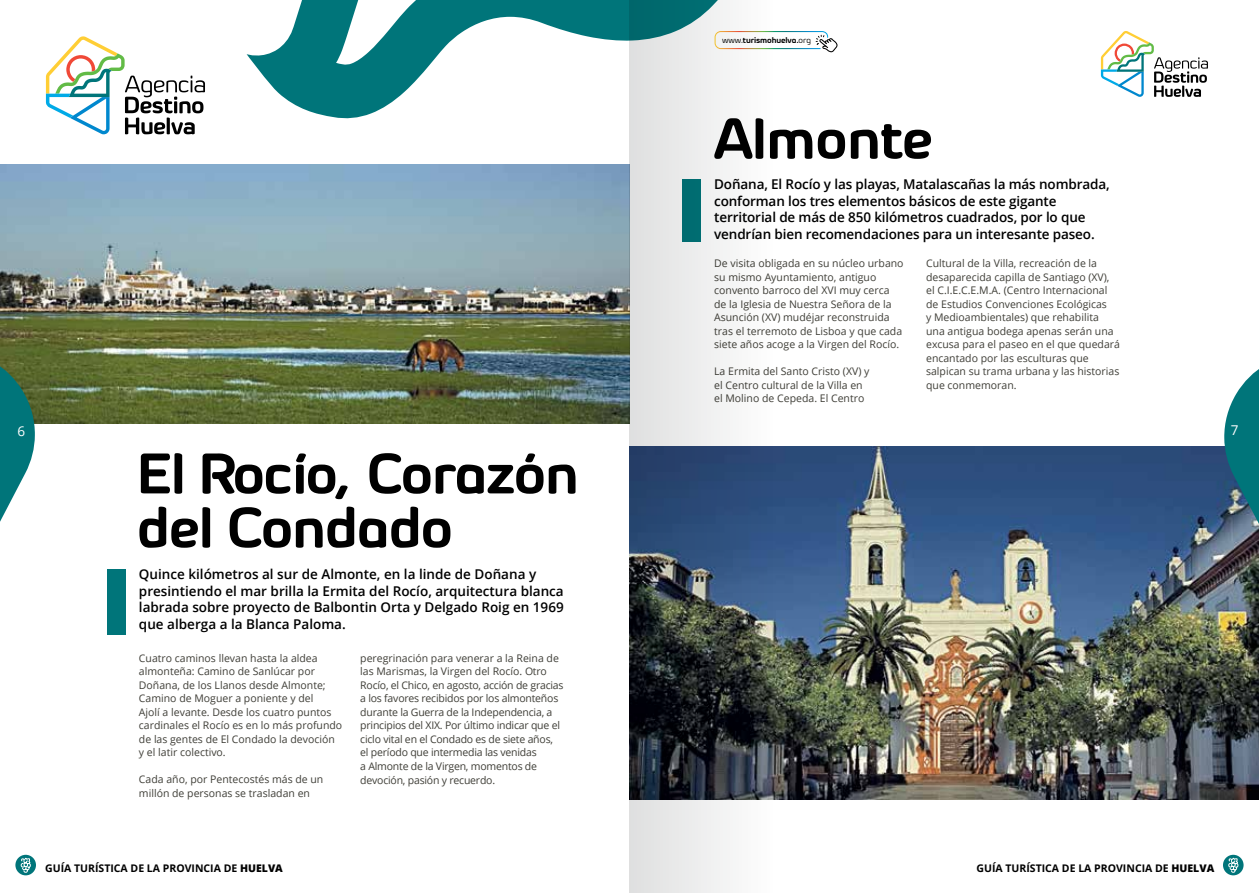
<style>
.page{position:relative;width:1259px;height:893px;background:#fff}
.page>*{position:absolute;margin:0;border:0;box-sizing:border-box;transform-origin:0 0}
.t1{font:700 57px/54px "Byom";letter-spacing:-.02em;color:#000}
.t2{font:600 13.5px/16.5px "Open Sans";letter-spacing:-.01em;color:#000}
.t3{font:13.5px "Open Sans";color:#fff}
.t4{font:10.5px/13.5px "Open Sans";color:#3f3e37}
.t5{font:10.5px/13.5px "Open Sans";letter-spacing:-.02em;color:#3f3e37}
.t6{font:700 10.5px "Open Sans";color:#000}
.t7{font:700 8.4px "Byom";letter-spacing:-.01em;color:#000}
.s1{font-weight:400}
.s2{font-weight:800}
</style>
<div class="page">
<svg style="left:46px;top:36px;width:159px;height:98px"></svg>
<svg style="left:1101px;top:31px;width:107px;height:66px"></svg>
<svg style="left:247px;top:0;width:382px;height:119px"></svg>
<div style="left:15px;top:855px;width:21px;height:20px;background:#00757a;border-radius:50%"></div>
<svg style="left:20px;top:857px;width:11px;height:16px"></svg>
<div style="left:1223px;top:855px;width:20px;height:20px;background:#00757a;border-radius:50%"></div>
<svg style="left:1228px;top:857px;width:11px;height:16px"></svg>
<img style="left:0;top:165px;width:629px;height:258px">
<div style="left:107px;top:569px;width:19px;height:65px;background:#00757a"></div>
<img style="left:856px;top:447px;width:403px;height:352px">
<svg style="left:629px;top:0;width:227px;height:893px"></svg>
<svg style="left:0;top:345px;width:35px;height:177px"></svg>
<img style="left:1224px;top:369px;width:35px;height:207px">
<p class="t7" style="left:722px;top:35px;width:91px"><span class="s1">www.</span>turismohuelva.<span class="s1">org</span></p>
<h1 class="t1" style="left:714px;top:112px;width:220px">Almonte</h1>
<p class="t2" style="left:714px;top:176px;width:397px">Doñana, El Rocío y las playas, Matalascañas la más nombrada, conforman los tres elementos básicos de este gigante territorial de más de 850 kilómetros cuadrados, por lo que vendrían bien recomendaciones para un interesante paseo.</p>
<p class="t4" style="left:714px;top:256px;width:191px">De visita obligada en su núcleo urbano su mismo Ayuntamiento, antiguo convento barroco del XVI muy cerca de la Iglesia de Nuestra Señora de la Asunción (XV) mudéjar reconstruida tras el terremoto de Lisboa y que cada siete años acoge a la Virgen del Rocío.</p>
<p class="t4" style="left:714px;top:364px;width:157px">La Ermita del Santo Cristo (XV) y el Centro cultural de la Villa en el Molino de Cepeda. El Centro</p>
<p class="t4" style="left:926px;top:256px;width:195px">Cultural de la Villa, recreación de la desaparecida capilla de Santiago (XV), el C.I.E.C.E.M.A. (Centro Internacional de Estudios Convenciones Ecológicas<br>y Medioambientales) que rehabilita una antigua bodega apenas serán una excusa para el paseo en el que quedará encantado por las esculturas que salpican su trama urbana y las historias que conmemoran.</p>
<p class="t3" style="left:18px;top:422px;width:9px">6</p>
<p class="t3" style="left:1230px;top:421px;width:9px">7</p>
<h1 class="t1" style="left:137px;top:447px;width:443px">El Rocío, Corazón del Condado</h1>
<p class="t2" style="left:139px;top:566px;width:426px">Quince kilómetros al sur de Almonte, en la linde de Doñana y presintiendo el mar brilla la Ermita del Rocío, arquitectura blanca labrada sobre proyecto de Balbontin Orta y Delgado Roig en 1969 que alberga a la Blanca Paloma.</p>
<p class="t4" style="left:139px;top:651px;width:205px">Cuatro caminos llevan hasta la aldea almonteña: Camino de Sanlúcar por Doñana, de los Llanos desde Almonte; Camino de Moguer a poniente y del<br>Ajolí a levante. Desde los cuatro puntos cardinales el Rocío es en lo más profundo de las gentes de El Condado la devoción y el latir colectivo.</p>
<p class="t4" style="left:139px;top:773px;width:186px">Cada año, por Pentecostés más de un millón de personas se trasladan en</p>
<p class="t5" style="left:360px;top:651px;width:205px">peregrinación para venerar a la Reina de las Marismas, la Virgen del Rocío. Otro Rocío, el Chico, en agosto, acción de gracias a los favores recibidos por los almonteños durante la Guerra de la Independencia, a principios del XIX. Por último indicar que el ciclo vital en el Condado es de siete años, el período que intermedia las venidas<br>a Almonte de la Virgen, momentos de devoción, pasión y recuerdo.</p>
<p class="t6" style="left:45px;top:861px;width:239px">GUÍA TURÍSTICA DE LA PROVINCIA DE <span class="s2">HUELVA</span></p>
<p class="t6" style="left:976px;top:861px;width:239px">GUÍA TURÍSTICA DE LA PROVINCIA DE <span class="s2">HUELVA</span></p>
</div>
